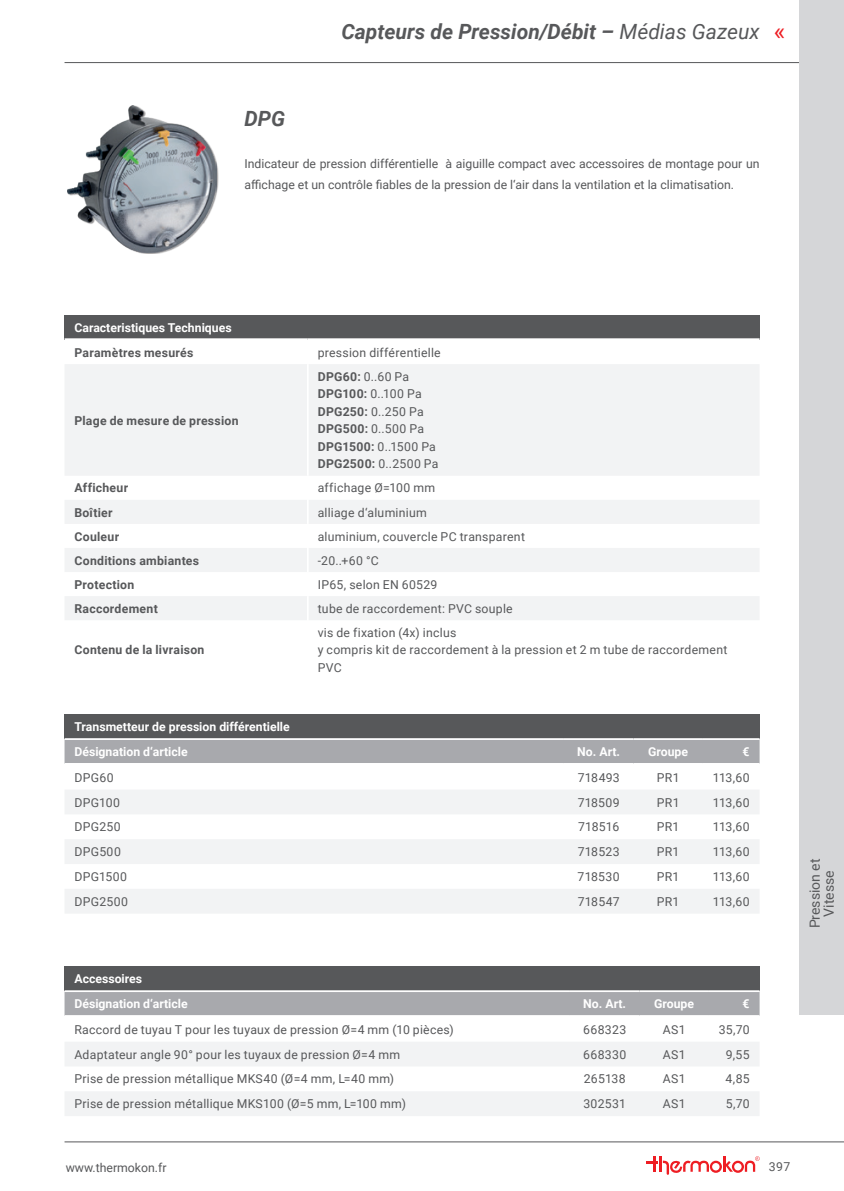
<style>
.page{position:relative;width:844px;height:1191px;background:#fff}
.page>*{position:absolute;margin:0;border:0;box-sizing:border-box;transform-origin:0 0}
.t1{font:24.5px "Roboto";color:#ee1d23}
.t2{font:italic 700 21px "Roboto";color:#57585a}
.t3{font:14px/14px "Roboto";color:#57585a;text-align:center}
.t4{font:12.25px/17.5px "Roboto";letter-spacing:.02em;color:#57585a}
.t5{font:12.25px/21px "Roboto";color:#57585a}
.t6{font:700 12.25px/24.8px "Roboto";color:#fff}
.t7{font:700 12.25px "Roboto";letter-spacing:.02em;color:#57585a}
.s1{font-weight:400}
.s2{font-weight:700}
</style>
<div class="page">
<hr style="left:64px;top:1141px;width:779px;height:1px;background:#57585a">
<hr style="left:64px;top:62px;width:779px;height:1px;background:#57585a">
<svg style="left:646px;top:1156px;width:113px;height:18px"></svg>
<div style="left:799px;top:0;width:44px;height:1015px;background:#d5d6d8"></div>
<div style="left:64px;top:315px;width:695px;height:24px;background:#57585a"></div>
<svg style="left:65px;top:364px;width:694px;height:256px;fill:#f2f3f4"></svg>
<hr style="left:64px;top:338px;width:244px;height:2px;background:#fff">
<hr style="left:308px;top:338px;width:451px;height:2px;background:#fff">
<hr style="left:307px;top:364px;width:1px;height:112px;background:#fff">
<svg style="left:307px;top:476px;width:1px;height:144px"></svg>
<div style="left:64px;top:714px;width:695px;height:25px;background:#57585a"></div>
<div style="left:64px;top:740px;width:695px;height:23px;background:#a8a9ad"></div>
<svg style="left:65px;top:790px;width:694px;height:123px;fill:#f2f3f4"></svg>
<hr style="left:64px;top:738px;width:499px;height:2px;background:#fff">
<hr style="left:563px;top:738px;width:70px;height:2px;background:#fff">
<hr style="left:633px;top:738px;width:69px;height:2px;background:#fff">
<hr style="left:702px;top:738px;width:57px;height:2px;background:#fff">
<div style="left:64px;top:966px;width:695px;height:25px;background:#57585a"></div>
<div style="left:64px;top:992px;width:695px;height:23px;background:#a8a9ad"></div>
<svg style="left:65px;top:1042px;width:694px;height:74px;fill:#f2f3f4"></svg>
<hr style="left:64px;top:990px;width:505px;height:2px;background:#fff">
<hr style="left:569px;top:990px;width:70px;height:2px;background:#fff">
<hr style="left:639px;top:990px;width:69px;height:2px;background:#fff">
<hr style="left:708px;top:990px;width:51px;height:2px;background:#fff">
<div style="left:69px;top:106px;width:150px;height:148px;background:#231f20;opacity:.5"></div>
<img style="left:68px;top:105px;width:148px;height:147px">
<h2 class="t2" style="left:341px;top:17px;width:419px">Capteurs de Pression/Débit – <span class="s1">Médias Gazeux</span></h2>
<h1 class="t1" style="left:773px;top:14px;width:13px">«</h1>
<h2 class="t2" style="left:244px;top:104px;width:42px">DPG</h2>
<p class="t5" style="left:244px;top:153px;width:516px">Indicateur de pression différentielle à aiguille compact avec accessoires de montage pour un affichage et un contrôle fiables de la pression de l‘air dans la ventilation et la climatisation.</p>
<p class="t6" style="left:74px;top:314px;width:159px">Caracteristiques Techniques</p>
<p class="t7" style="left:74px;top:344px;width:120px">Paramètres mesurés</p>
<p class="t4" style="left:317px;top:343px;width:124px">pression différentielle</p>
<p class="t7" style="left:74px;top:411px;width:166px">Plage de mesure de pression</p>
<p class="t4" style="left:317px;top:367px;width:122px"><span class="s2">DPG60:</span> 0..60 Pa<br><span class="s2">DPG100:</span> 0..100 Pa<br><span class="s2">DPG250:</span> 0..250 Pa<br><span class="s2">DPG500:</span> 0..500 Pa<br><span class="s2">DPG1500:</span> 0..1500 Pa<br><span class="s2">DPG2500:</span> 0..2500 Pa</p>
<p class="t7" style="left:74px;top:479px;width:55px">Afficheur</p>
<p class="t4" style="left:317px;top:479px;width:119px">affichage Ø=100 mm</p>
<p class="t7" style="left:74px;top:503px;width:40px">Boîtier</p>
<p class="t4" style="left:317px;top:503px;width:110px">alliage d‘aluminium</p>
<p class="t7" style="left:74px;top:527px;width:46px">Couleur</p>
<p class="t4" style="left:317px;top:527px;width:209px">aluminium, couvercle PC transparent</p>
<p class="t7" style="left:74px;top:552px;width:126px">Conditions ambiantes</p>
<p class="t4" style="left:317px;top:551px;width:63px">-20..+60 °C</p>
<p class="t7" style="left:74px;top:576px;width:61px">Protection</p>
<p class="t4" style="left:318px;top:575px;width:121px">IP65, selon EN 60529</p>
<p class="t7" style="left:74px;top:600px;width:85px">Raccordement</p>
<p class="t4" style="left:318px;top:599px;width:196px">tube de raccordement: PVC souple</p>
<p class="t7" style="left:74px;top:641px;width:131px">Contenu de la livraison</p>
<p class="t4" style="left:318px;top:623px;width:411px">vis de fixation (4x) inclus<br>y compris kit de raccordement à la pression et 2 m tube de raccordement<br>PVC</p>
<p class="t6" style="left:74px;top:714px;width:217px">Transmetteur de pression différentielle<br>Désignation d‘article</p>
<p class="t6" style="left:577px;top:739px;width:44px">No. Art.</p>
<p class="t6" style="left:648px;top:739px;width:41px">Groupe</p>
<p class="t6" style="left:742px;top:739px;width:9px">€</p>
<p class="t4" style="left:74px;top:768px;width:41px">DPG60</p>
<p class="t4" style="left:577px;top:768px;width:43px">718493</p>
<p class="t4" style="left:656px;top:768px;width:24px">PR1</p>
<p class="t4" style="left:712px;top:768px;width:38px">113,60</p>
<p class="t4" style="left:74px;top:793px;width:47px">DPG100</p>
<p class="t4" style="left:577px;top:793px;width:44px">718509</p>
<p class="t4" style="left:656px;top:793px;width:24px">PR1</p>
<p class="t4" style="left:712px;top:793px;width:38px">113,60</p>
<p class="t4" style="left:74px;top:818px;width:48px">DPG250</p>
<p class="t4" style="left:578px;top:818px;width:43px">718516</p>
<p class="t4" style="left:656px;top:818px;width:24px">PR1</p>
<p class="t4" style="left:712px;top:818px;width:38px">113,60</p>
<p class="t4" style="left:74px;top:842px;width:48px">DPG500</p>
<p class="t4" style="left:577px;top:842px;width:43px">718523</p>
<p class="t4" style="left:656px;top:842px;width:24px">PR1</p>
<p class="t4" style="left:712px;top:842px;width:38px">113,60</p>
<p class="t4" style="left:74px;top:867px;width:54px">DPG1500</p>
<p class="t4" style="left:577px;top:867px;width:44px">718530</p>
<p class="t4" style="left:656px;top:867px;width:24px">PR1</p>
<p class="t4" style="left:712px;top:867px;width:38px">113,60</p>
<p class="t4" style="left:74px;top:892px;width:55px">DPG2500</p>
<p class="t4" style="left:577px;top:892px;width:43px">718547</p>
<p class="t4" style="left:656px;top:892px;width:24px">PR1</p>
<p class="t4" style="left:712px;top:892px;width:38px">113,60</p>
<p class="t6" style="left:74px;top:966px;width:115px">Accessoires<br>Désignation d‘article</p>
<p class="t6" style="left:583px;top:991px;width:44px">No. Art.</p>
<p class="t6" style="left:654px;top:991px;width:41px">Groupe</p>
<p class="t6" style="left:742px;top:991px;width:9px">€</p>
<p class="t4" style="left:74px;top:1020px;width:381px">Raccord de tuyau T pour les tuyaux de pression Ø=4 mm (10 pièces)</p>
<p class="t4" style="left:583px;top:1020px;width:44px">668323</p>
<p class="t4" style="left:662px;top:1020px;width:24px">AS1</p>
<p class="t4" style="left:718px;top:1020px;width:32px">35,70</p>
<p class="t4" style="left:74px;top:1045px;width:327px">Adaptateur angle 90° pour les tuyaux de pression Ø=4 mm</p>
<p class="t4" style="left:583px;top:1045px;width:45px">668330</p>
<p class="t4" style="left:662px;top:1045px;width:24px">AS1</p>
<p class="t4" style="left:725px;top:1045px;width:25px">9,55</p>
<p class="t4" style="left:74px;top:1070px;width:321px">Prise de pression métallique MKS40 (Ø=4 mm, L=40 mm)</p>
<p class="t4" style="left:583px;top:1070px;width:43px">265138</p>
<p class="t4" style="left:662px;top:1070px;width:24px">AS1</p>
<p class="t4" style="left:725px;top:1070px;width:26px">4,85</p>
<p class="t4" style="left:74px;top:1094px;width:333px">Prise de pression métallique MKS100 (Ø=5 mm, L=100 mm)</p>
<p class="t4" style="left:583px;top:1094px;width:44px">302531</p>
<p class="t4" style="left:662px;top:1094px;width:24px">AS1</p>
<p class="t4" style="left:725px;top:1094px;width:25px">5,70</p>
<p class="t3" style="left:807px;top:928px;width:71px;rotate:-90deg">Pression et<br>Vitesse</p>
<p class="t5" style="left:66px;top:1156px;width:102px">www.thermokon.fr</p>
<p class="t4" style="left:768px;top:1157px;width:23px">397</p>
</div>
